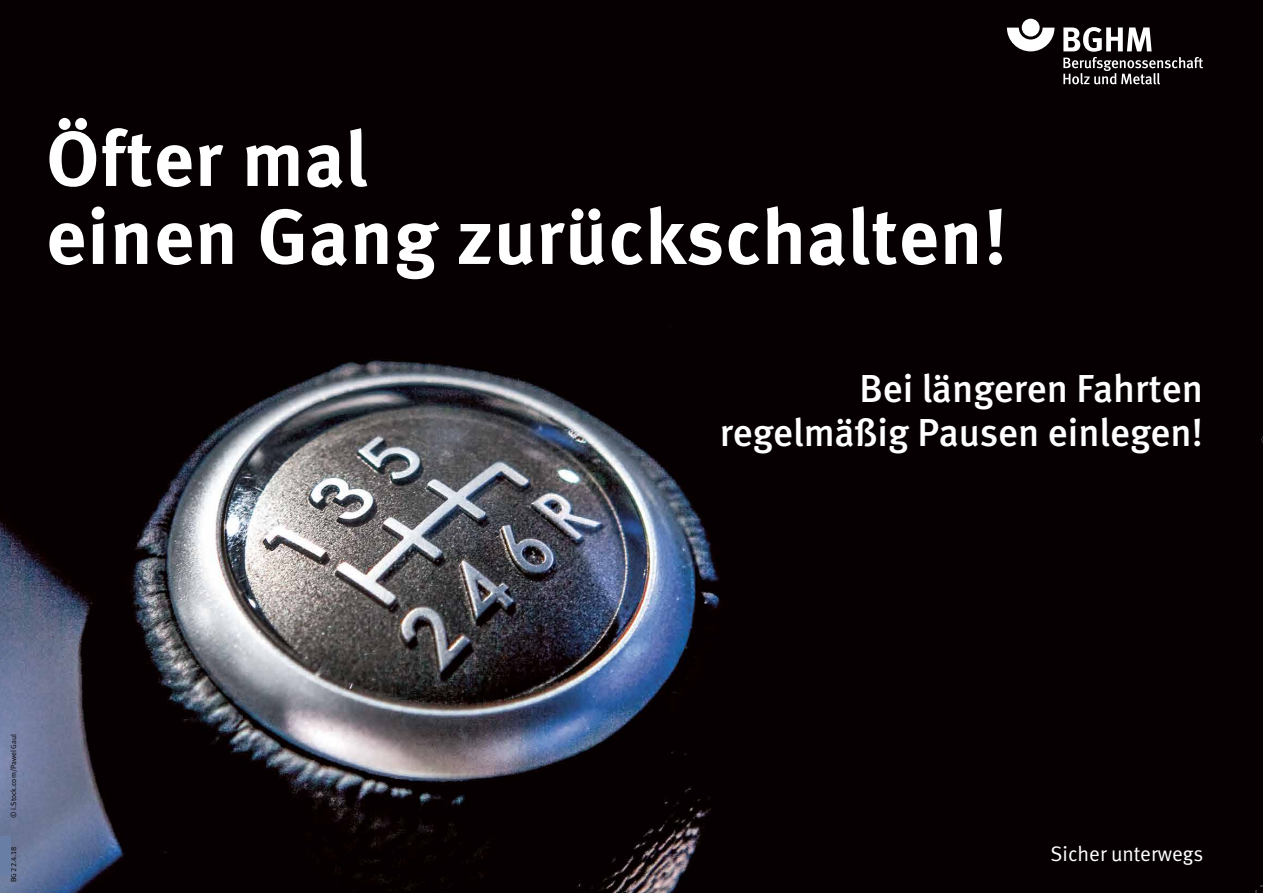
<style>
.page{position:relative;width:1263px;height:893px;background:#fff}
.page>*{position:absolute;margin:0;border:0;box-sizing:border-box;transform-origin:0 0}
.t1{font:700 78px/78px "DGUV Meta";letter-spacing:.02em;color:#fff}
.t2{font:500 39px/44px "DGUV Meta";color:#fff;text-align:right}
.t3{font:21px "DGUV Meta";color:#fff}
.t4{font:7.5px "DGUV Meta";letter-spacing:-.005em;color:#000}
</style>
<div class="page">
<img style="left:0;top:0;width:1262px;height:892px">
<svg style="left:1063px;top:27px;width:140px;height:57px"></svg>
<svg style="left:1007px;top:28px;width:47px;height:23px"></svg>
<div style="left:1022px;top:19px;width:18px;height:18px;background:#fff;border-radius:50%"></div>
<svg style="left:1256px;top:886px;width:7px;height:7px"></svg>
<svg style="left:620px;top:891px;width:9px;height:2px"></svg>
<svg style="left:1261px;top:435px;width:2px;height:9px"></svg>
<svg style="left:0;top:886px;width:13px;height:7px"></svg>
<svg style="left:46px;top:873px;width:4px;height:20px"></svg>
<div style="left:0;top:836px;width:11px;height:40px;background:#697ea4"></div>
<h1 class="t1" style="left:46px;top:122px;width:962px">Öfter mal<br>einen Gang zurückschalten!</h1>
<p class="t2" style="left:720px;top:368px;width:485px">Bei längeren Fahrten regelmäßig Pausen einlegen!</p>
<p class="t4" style="left:9px;top:818px;width:85px;rotate:-90deg">© i.Stock.com/Pawel Gaul</p>
<p class="t4" style="left:9px;top:882px;width:37px;rotate:-90deg">BG 22.4.18</p>
<p class="t3" style="left:1051px;top:841px;width:154px">Sicher unterwegs</p>
</div>
